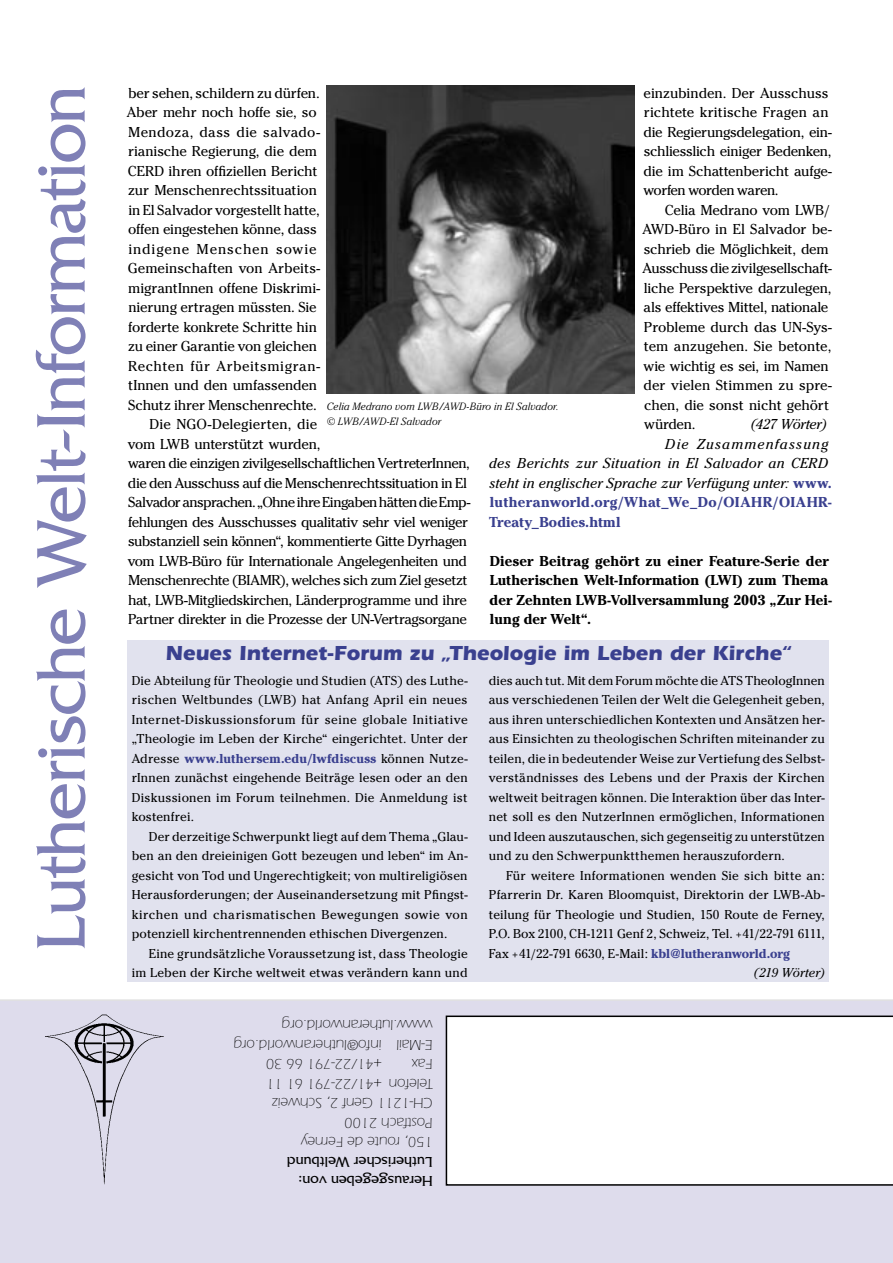
<style>
.page{position:relative;width:893px;height:1263px;background:#fff}
.page>*{position:absolute;margin:0;border:0;box-sizing:border-box;transform-origin:0 0}
.t1{font:72px "Friz Quadrata";letter-spacing:-.02em;color:#7f80b6}
.t2{font:700 21px "Itc Eras";color:#3a408f}
.t3{font:300 15px/19.5px "Itc Eras";color:#000}
.t4{font:15px/19.5px "Friz Quadrata";color:#000}
.t5{font:14.25px/19.5px "Cheltenham";letter-spacing:-.02em;color:#000}
.t6{font:700 14.25px/19.5px "Cheltenham";letter-spacing:.005em;color:#000}
.t7{font:italic 14.25px "Cheltenham";letter-spacing:.015em;color:#000}
.t8{font:700 14.25px "Cheltenham";letter-spacing:.02em;color:#3a408f}
.t9{font:14.25px "Cheltenham";letter-spacing:-.045em;color:#000}
.t10{font:14.25px "Cheltenham";letter-spacing:.005em;color:#000}
.t11{font:14.25px "Cheltenham";letter-spacing:.04em;color:#000}
.t12{font:14.25px "Cheltenham";letter-spacing:.025em;color:#000}
.t13{font:14.25px "Cheltenham";letter-spacing:.01em;color:#000}
.t14{font:14.25px "Cheltenham";letter-spacing:.055em;color:#000}
.t15{font:italic 14.25px "Cheltenham";letter-spacing:.075em;color:#000}
.t16{font:italic 14.25px "Cheltenham";letter-spacing:-.02em;color:#000}
.t17{font:12.75px/19.5px "Cheltenham";letter-spacing:.01em;color:#000;text-align:justify}
.t18{font:12.75px "Cheltenham";letter-spacing:-.015em;color:#000}
.t19{font:italic 12.75px "Cheltenham";letter-spacing:.005em;color:#000}
.t20{font:italic 300 10.5px/15px "Cheltenham";letter-spacing:.015em;color:#000}
.s1{font-weight:700;font-style:normal;color:#3a408f}
.s2{font-weight:700;color:#3a408f}
</style>
<div class="page">
<div style="left:0;top:999px;width:893px;height:264px;background:#dedcec"></div>
<img style="left:43px;top:1004px;width:120px;height:193px">
<svg style="left:446px;top:1015px;width:447px;height:171px"></svg>
<img style="left:326px;top:85px;width:309px;height:309px">
<div style="left:128px;top:640px;width:701px;height:342px;background:#e1e2ee"></div>
<p class="t5" style="left:644px;top:83px;width:190px">einzubinden. Der Ausschuss richtete kritische Fragen an die Regierungsdelegation, ein&shy;schliesslich einiger Bedenken, die im Schattenbericht aufge&shy;worfen worden waren.</p>
<p class="t5" style="left:643px;top:200px;width:191px;text-indent:22px">Celia Medrano vom LWB/<br>AWD-Büro in El Salvador be&shy;schrieb die Möglichkeit, dem<br>Ausschuss die zivilgesellschaft&shy;liche Perspektive darzulegen, als effektives Mittel, nationale<br>Probleme durch das UN-Sys&shy;tem anzugehen. Sie betonte, wie wichtig es sei, im Namen der vielen Stimmen zu spre&shy;chen, die sonst nicht gehört würden.</p>
<h1 class="t1" style="left:21px;top:951px;width:868px;rotate:-90deg">Lutherische Welt-Information</h1>
<p class="t5" style="left:128px;top:83px;width:193px">ber sehen, schildern zu dürfen.</p>
<p class="t5" style="left:127px;top:102px;width:191px">Aber mehr noch hoffe sie, so</p>
<p class="t12" style="left:128px;top:123px;width:194px">Mendoza, dass die salvado-</p>
<p class="t5" style="left:128px;top:141px;width:190px">rianische Regierung, die dem</p>
<p class="t5" style="left:128px;top:161px;width:191px">CERD ihren offiziellen Bericht</p>
<p class="t5" style="left:128px;top:180px;width:190px">zur Menschenrechtssituation</p>
<p class="t5" style="left:128px;top:200px;width:193px">in El Salvador vorgestellt hatte,</p>
<p class="t5" style="left:128px;top:219px;width:191px">offen eingestehen könne, dass</p>
<p class="t14" style="left:128px;top:240px;width:190px">indigene Menschen sowie</p>
<p class="t10" style="left:128px;top:260px;width:194px">Gemeinschaften von Arbeits-</p>
<p class="t5" style="left:128px;top:278px;width:194px">migrantInnen offene Diskrimi-</p>
<p class="t5" style="left:128px;top:297px;width:190px">nierung ertragen müssten. Sie</p>
<p class="t5" style="left:128px;top:317px;width:190px">forderte konkrete Schritte hin</p>
<p class="t5" style="left:128px;top:336px;width:190px">zu einer Garantie von gleichen</p>
<p class="t11" style="left:128px;top:357px;width:194px">Rechten für Arbeitsmigran-</p>
<p class="t5" style="left:128px;top:375px;width:190px">tInnen und den umfassenden</p>
<p class="t5" style="left:128px;top:395px;width:190px">Schutz ihrer Menschenrechte.</p>
<p class="t13" style="left:150px;top:416px;width:169px">Die NGO-Delegierten, die</p>
<p class="t5" style="left:128px;top:434px;width:194px">vom LWB unterstützt wurden,</p>
<p class="t5" style="left:128px;top:453px;width:343px">waren die einzigen zivilgesellschaftlichen VertreterInnen,</p>
<p class="t5" style="left:128px;top:473px;width:341px">die den Ausschuss auf die Menschenrechtssituation in El</p>
<p class="t9" style="left:128px;top:494px;width:344px">Salvador ansprachen. „Ohne ihre Eingaben hätten die Emp-</p>
<p class="t5" style="left:128px;top:512px;width:341px">fehlungen des Ausschusses qualitativ sehr viel weniger</p>
<p class="t5" style="left:128px;top:531px;width:341px">substanziell sein können“, kommentierte Gitte Dyrhagen</p>
<p class="t5" style="left:128px;top:551px;width:341px">vom LWB-Büro für Internationale Angelegenheiten und</p>
<p class="t5" style="left:128px;top:570px;width:341px">Menschenrechte (BIAMR), welches sich zum Ziel gesetzt</p>
<p class="t5" style="left:128px;top:590px;width:340px">hat, LWB-Mitgliedskirchen, Länderprogramme und ihre</p>
<p class="t5" style="left:128px;top:609px;width:340px">Partner direkter in die Prozesse der UN-Vertragsorgane</p>
<p class="t20" style="left:327px;top:399px;width:234px">Celia Medrano vom LWB/AWD-Büro in El Salvador. © LWB/AWD-El Salvador</p>
<p class="t16" style="left:751px;top:416px;width:78px">(427 Wörter)</p>
<p class="t15" style="left:665px;top:435px;width:165px">Die Zusammenfassung</p>
<p class="t7" style="left:489px;top:455px;width:340px">des Berichts zur Situation in El Salvador an CERD</p>
<p class="t7" style="left:489px;top:474px;width:344px">steht in englischer Sprache zur Verfügung unter: <span class="s1">www.</span></p>
<p class="t8" style="left:490px;top:493px;width:343px">lutheranworld.org/What_We_Do/OIAHR/OIAHR-</p>
<p class="t8" style="left:489px;top:513px;width:133px">Treaty_Bodies.html</p>
<p class="t6" style="left:490px;top:551px;width:344px">Dieser Beitrag gehört zu einer Feature-Serie der Lutherischen Welt-Information (LWI) zum Thema der Zehnten LWB-Vollversammlung 2003 „Zur Hei&shy;lung der Welt“.</p>
<h2 class="t2" style="left:165px;top:641px;width:627px">Neues Internet-Forum zu „Theologie im Leben der Kirche“</h2>
<p class="t17" style="left:489px;top:670px;width:338px">dies auch tut. Mit dem Forum möchte die ATS TheologInnen aus verschiedenen Teilen der Welt die Gelegenheit geben, aus ihren unterschiedlichen Kontexten und Ansätzen her&shy;aus Einsichten zu theologischen Schriften miteinander zu teilen, die in bedeutender Weise zur Vertiefung des Selbst&shy;verständnisses des Lebens und der Praxis der Kirchen weltweit beitragen können. Die Interaktion über das Inter&shy;net soll es den NutzerInnen ermöglichen, Informationen und Ideen auszutauschen, sich gegenseitig zu unterstützen und zu den Schwerpunktthemen herauszufordern.</p>
<p class="t17" style="left:506px;top:865px;width:320px">Für weitere Informationen wenden Sie sich bitte an:</p>
<p class="t17" style="left:489px;top:885px;width:337px">Pfarrerin Dr. Karen Bloomquist, Direktorin der LWB-Ab-</p>
<p class="t17" style="left:489px;top:904px;width:337px">teilung für Theologie und Studien, 150 Route de Ferney,</p>
<p class="t18" style="left:489px;top:926px;width:337px">P.O. Box 2100, CH-1211 Genf 2, Schweiz, Tel. +41/22-791 6111,</p>
<p class="t17" style="left:489px;top:943px;width:303px">Fax +41/22-791 6630, E-Mail: <span class="s2">kbl@lutheranworld.org</span></p>
<p class="t19" style="left:754px;top:965px;width:73px">(219 Wörter)</p>
<p class="t17" style="left:132px;top:670px;width:337px">Die Abteilung für Theologie und Studien (ATS) des Luthe&shy;rischen Weltbundes (LWB) hat Anfang April ein neues Internet-Diskussionsforum für seine globale Initiative „Theologie im Leben der Kirche“ eingerichtet. Unter der Adresse <span class="s2">www.luthersem.edu/lwfdiscuss</span> können Nutze&shy;rInnen zunächst eingehende Beiträge lesen oder an den Diskussionen im Forum teilnehmen. Die Anmeldung ist kostenfrei.</p>
<p class="t17" style="left:132px;top:826px;width:337px;text-indent:17px">Der derzeitige Schwerpunkt liegt auf dem Thema „Glau&shy;ben an den dreieinigen Gott bezeugen und leben“ im An&shy;gesicht von Tod und Ungerechtigkeit; von multireligiösen Herausforderungen; der Auseinandersetzung mit Pfingst&shy;kirchen und charismatischen Bewegungen sowie von potenziell kirchentrennenden ethischen Divergenzen.</p>
<p class="t17" style="left:132px;top:943px;width:337px;text-align:right">Eine grundsätzliche Voraussetzung ist, dass Theologie im Leben der Kirche weltweit etwas verändern kann und</p>
<p class="t3" style="left:433px;top:1074px;width:201px;text-indent:51px;rotate:-180deg">+41/22-791 66 30<br>E-Mail info@lutheranworld.org www.lutheranworld.org</p>
<p class="t3" style="left:433px;top:1152px;width:168px;rotate:-180deg">150, route de Ferney<br>Postfach 2100<br>CH-1211 Genf 2, Schweiz<br>Telefon +41/22-791 61 11<br>Fax</p>
<p class="t4" style="left:433px;top:1191px;width:148px;rotate:-180deg">Herausgegeben von:<br>Lutherischer Weltbund</p>
</div>
